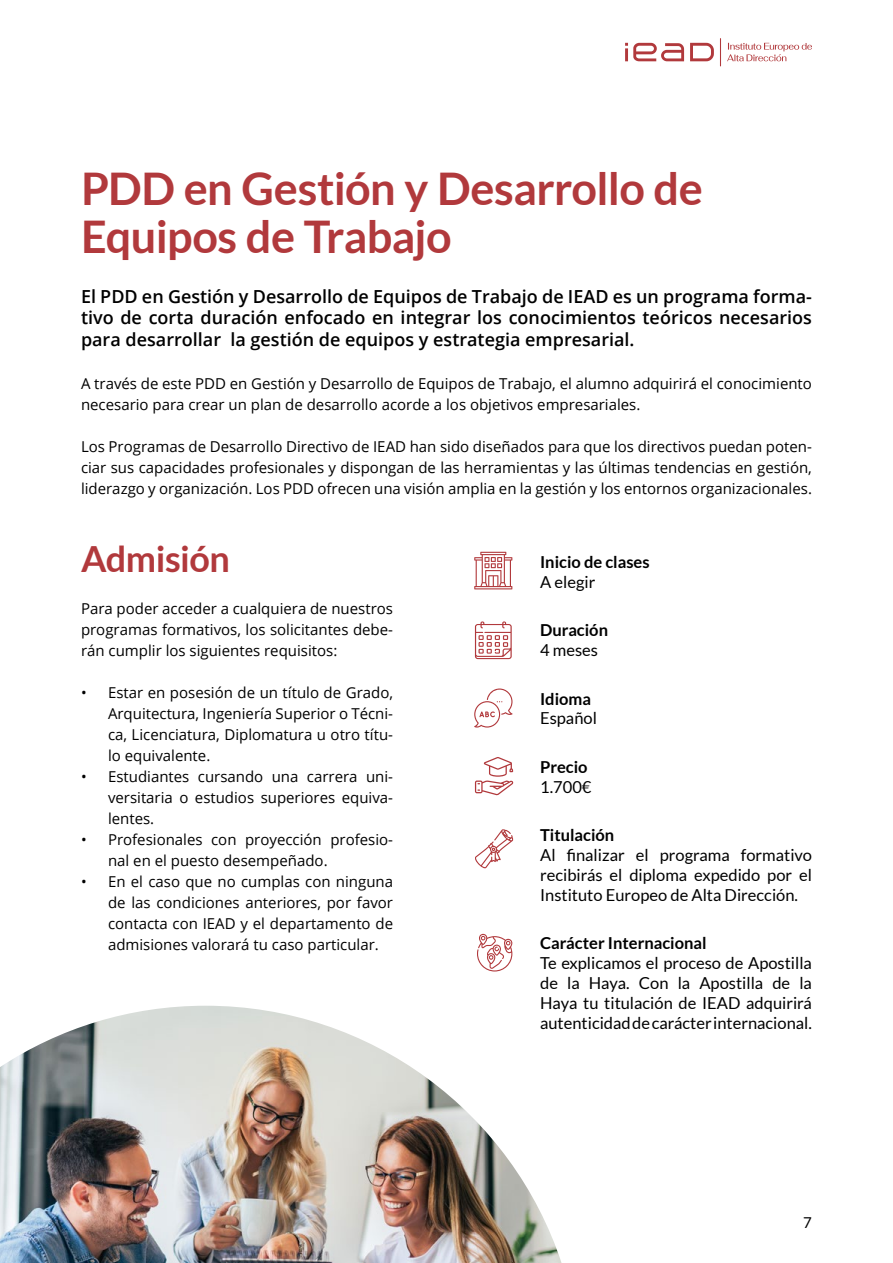
<style>
.page{position:relative;width:893px;height:1263px;background:#fff}
.page>*{position:absolute;margin:0;border:0;box-sizing:border-box;transform-origin:0 0}
.t1{font:700 45px/48px "Lato";letter-spacing:-.01em;color:#b1393c}
.t2{font:700 36px "Lato";letter-spacing:-.015em;color:#b1393c}
.t3{font:600 18px/21.6px "Open Sans";color:#000;text-align:justify}
.t4{font:16.5px/19.8px "Lato";color:#000;text-align:justify}
.t5{font:700 16.5px "Lato";color:#000}
.t6{font:15px/21px "Open Sans";color:#000;text-align:justify}
.t7{font:15px "Lato";color:#000}
</style>
<div class="page">
<img style="left:0;top:1006px;width:561px;height:257px">
<svg style="left:475px;top:621px;width:37px;height:38px"></svg>
<svg style="left:474px;top:552px;width:38px;height:37px"></svg>
<svg style="left:475px;top:757px;width:38px;height:38px"></svg>
<svg style="left:477px;top:934px;width:35px;height:37px"></svg>
<svg style="left:475px;top:829px;width:38px;height:39px"></svg>
<svg style="left:474px;top:688px;width:38px;height:39px"></svg>
<svg style="left:625px;top:38px;width:187px;height:28px"></svg>
<h1 class="t1" style="left:81px;top:164px;width:623px">PDD en Gestión y Desarrollo de<br>Equipos de Trabajo</h1>
<p class="t3" style="left:81px;top:285px;width:732px">El PDD en Gestión y Desarrollo de Equipos de Trabajo de IEAD es un programa forma&shy;tivo de corta duración enfocado en integrar los conocimientos teóricos necesarios para desarrollar la gestión de equipos y estrategia empresarial.</p>
<p class="t6" style="left:81px;top:372px;width:732px">A través de este PDD en Gestión y Desarrollo de Equipos de Trabajo, el alumno adquirirá el conocimiento necesario para crear un plan de desarrollo acorde a los objetivos empresariales.</p>
<p class="t6" style="left:81px;top:435px;width:732px">Los Programas de Desarrollo Directivo de IEAD han sido diseñados para que los directivos puedan poten&shy;ciar sus capacidades profesionales y dispongan de las herramientas y las últimas tendencias en gestión, liderazgo y organización. Los PDD ofrecen una visión amplia en la gestión y los entornos organizacionales.</p>
<h2 class="t2" style="left:81px;top:538px;width:151px">Admisión</h2>
<p class="t6" style="left:81px;top:598px;width:314px">Para poder acceder a cualquiera de nuestros programas formativos, los solicitantes debe&shy;rán cumplir los siguientes requisitos:</p>
<p class="t6" style="left:108px;top:682px;width:287px;text-indent:-27px">• Estar en posesión de un título de Grado, Arquitectura, Ingeniería Superior o Técni&shy;ca, Licenciatura, Diplomatura u otro títu&shy;lo equivalente.</p>
<p class="t6" style="left:108px;top:766px;width:287px;text-indent:-27px">• Estudiantes cursando una carrera uni&shy;versitaria o estudios superiores equiva&shy;lentes.</p>
<p class="t6" style="left:108px;top:829px;width:287px;text-indent:-27px">• Profesionales con proyección profesio&shy;nal en el puesto desempeñado.</p>
<p class="t6" style="left:108px;top:871px;width:287px;text-indent:-27px">• En el caso que no cumplas con ninguna de las condiciones anteriores, por favor contacta con IEAD y el departamento de admisiones valorará tu caso particular.</p>
<p class="t5" style="left:540px;top:552px;width:111px">Inicio de clases</p>
<p class="t4" style="left:540px;top:572px;width:57px">A elegir</p>
<p class="t5" style="left:540px;top:621px;width:69px">Duración</p>
<p class="t4" style="left:540px;top:640px;width:59px">4 meses</p>
<p class="t5" style="left:540px;top:689px;width:52px">Idioma</p>
<p class="t4" style="left:540px;top:708px;width:58px">Español</p>
<p class="t5" style="left:540px;top:757px;width:49px">Precio</p>
<p class="t4" style="left:540px;top:777px;width:53px">1.700€</p>
<p class="t5" style="left:540px;top:826px;width:76px">Titulación</p>
<p class="t4" style="left:540px;top:845px;width:273px">Al finalizar el programa formativo recibirás el diploma expedido por el Instituto Europeo de Alta Dirección.</p>
<p class="t5" style="left:540px;top:934px;width:168px">Carácter Internacional</p>
<p class="t4" style="left:540px;top:953px;width:273px">Te explicamos el proceso de Apostilla de la Haya. Con la Apostilla de la Haya tu titulación de IEAD adquirirá autenticidad de carácter internacional.</p>
<p class="t7" style="left:803px;top:1214px;width:10px">7</p>
</div>
